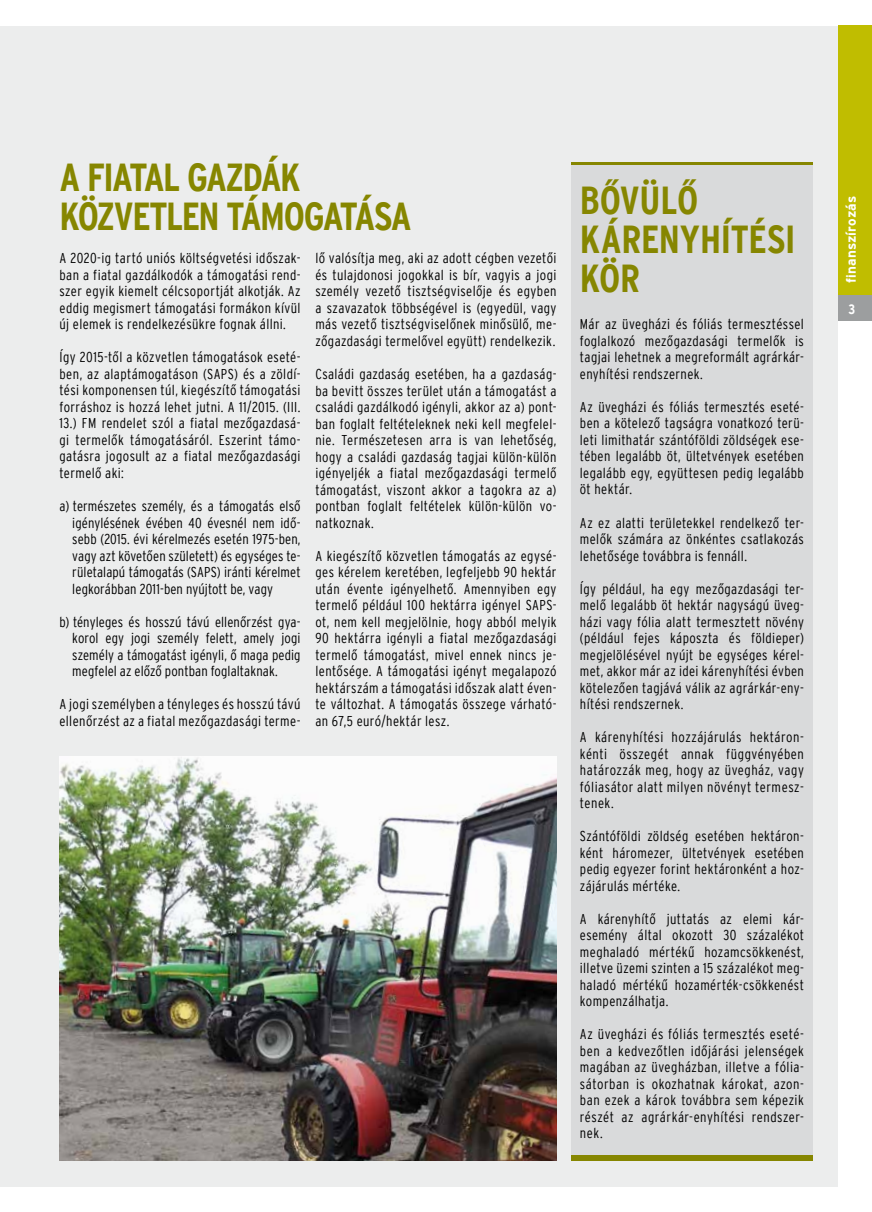
<style>
.page{position:relative;width:872px;height:1212px;background:#fff}
.page>*{position:absolute;margin:0;border:0;box-sizing:border-box;transform-origin:0 0}
.t1{font:39px/39px "Interstate Bold Condensed HU";letter-spacing:-.005em;color:#868600}
.t2{font:14.25px/16.5px "Interstate Light Condensed HU";letter-spacing:.025em;color:#000;text-align:justify}
.t3{font:13.5px "Interstate Bold HU";letter-spacing:.005em;color:#fff}
.t4{font:13.5px "Interstate Bold Condensed HU";color:#fff}
</style>
<div class="page">
<div style="left:0;top:26px;width:838px;height:1160px;background:#eceded"></div>
<div style="left:838px;top:26px;width:34px;height:270px;background:#c0bd00"></div>
<div style="left:838px;top:296px;width:34px;height:25px;background:#9c9e9f"></div>
<div style="left:571px;top:165px;width:241px;height:996px;background:#d9dadb"></div>
<hr style="left:571px;top:162px;width:241px;height:3px;background:#868600">
<div style="left:571px;top:1155px;width:241px;height:6px;background:#868600"></div>
<img style="left:60px;top:756px;width:496px;height:405px">
<h1 class="t1" style="left:60px;top:157px;width:44px">A FIATAL</h1>
<h1 class="t1" style="left:187px;top:157px;width:112px">GAZDÁK</h1>
<h1 class="t1" style="left:60px;top:196px;width:56px">KÖZVETLE</h1>
<h1 class="t1" style="left:199px;top:196px;width:195px">N TÁMOGATÁSA</h1>
<p class="t2" style="left:60px;top:250px;width:242px">A 2020-ig tartó uniós költségvetési időszak&shy;ban a fiatal gazdálkodók a támogatási rend&shy;szer egyik kiemelt célcsoportját alkotják. Az eddig megismert támogatási formákon kívül új elemek is rendelkezésükre fognak állni.</p>
<p class="t2" style="left:60px;top:349px;width:242px">Így 2015-től a közvetlen támogatások eseté&shy;ben, az alaptámogatáson (SAPS) és a zöldí&shy;tési komponensen túl, kiegészítő támogatási forráshoz is hozzá lehet jutni. A 11/2015. (III.<br>13.) FM rendelet szól a fiatal mezőgazdasá&shy;gi termelők támogatásáról. Eszerint támo&shy;gatásra jogosult az a fiatal mezőgazdasági termelő aki:</p>
<p class="t2" style="left:72px;top:498px;width:230px;text-indent:-13px">a) természetes személy, és a támogatás első igénylésének évében 40 évesnél nem idő&shy;sebb (2015. évi kérelmezés esetén 1975-ben, vagy azt követően született) és egységes te&shy;rületalapú támogatás (SAPS) iránti kérelmet legkorábban 2011-ben nyújtott be, vagy</p>
<p class="t2" style="left:72px;top:613px;width:230px;text-indent:-13px">b) tényleges és hosszú távú ellenőrzést gya&shy;korol egy jogi személy felett, amely jogi személy a támogatást igényli, ő maga pedig megfelel az előző pontban foglaltaknak.</p>
<p class="t2" style="left:60px;top:696px;width:242px">A jogi személyben a tényleges és hosszú távú ellenőrzést az a fiatal mezőgazdasági terme-</p>
<p class="t2" style="left:315px;top:250px;width:242px">lő valósítja meg, aki az adott cégben vezetői és tulajdonosi jogokkal is bír, vagyis a jogi személy vezető tisztségviselője és egyben a szavazatok többségével is (egyedül, vagy más vezető tisztségviselőnek minősülő, me&shy;zőgazdasági termelővel együtt) rendelkezik.</p>
<p class="t2" style="left:315px;top:366px;width:242px">Családi gazdaság esetében, ha a gazdaság&shy;ba bevitt összes terület után a támogatást a családi gazdálkodó igényli, akkor az a) pont&shy;ban foglalt feltételeknek neki kell megfelel&shy;nie. Természetesen arra is van lehetőség, hogy a családi gazdaság tagjai külön-külön igényeljék a fiatal mezőgazdasági termelő támogatást, viszont akkor a tagokra az a) pontban foglalt feltételek külön-külön vo&shy;natkoznak.</p>
<p class="t2" style="left:315px;top:547px;width:242px">A kiegészítő közvetlen támogatás az egysé&shy;ges kérelem keretében, legfeljebb 90 hektár után évente igényelhető. Amennyiben egy termelő például 100 hektárra igényel SAPS&shy;ot, nem kell megjelölnie, hogy abból melyik 90 hektárra igényli a fiatal mezőgazdasági termelő támogatást, mivel ennek nincs je&shy;lentősége. A támogatási igényt megalapozó hektárszám a támogatási időszak alatt éven&shy;te változhat. A támogatás összege várható&shy;an 67,5 euró/hektár lesz.</p>
<h1 class="t1" style="left:580px;top:181px;width:167px">BŐVÜLŐ<br>KÁRENYHÍTÉSI<br>KÖR</h1>
<p class="t2" style="left:580px;top:316px;width:225px">Már az üvegházi és fóliás termesztéssel foglalkozó mezőgazdasági termelők is tagjai lehetnek a megreformált agrárkár&shy;enyhítési rendszernek.</p>
<p class="t2" style="left:580px;top:399px;width:225px">Az üvegházi és fóliás termesztés eseté&shy;ben a kötelező tagságra vonatkozó terü&shy;leti limithatár szántóföldi zöldségek ese&shy;tében legalább öt, ültetvények esetében legalább egy, együttesen pedig legalább öt hektár.</p>
<p class="t2" style="left:580px;top:514px;width:225px">Az ez alatti területekkel rendelkező ter&shy;melők számára az önkéntes csatlakozás lehetősége továbbra is fennáll.</p>
<p class="t2" style="left:580px;top:580px;width:225px">Így például, ha egy mezőgazdasági ter&shy;melő legalább öt hektár nagyságú üveg&shy;házi vagy fólia alatt termesztett növény (például fejes káposzta és földieper) megjelölésével nyújt be egységes kérel&shy;met, akkor már az idei kárenyhítési évben kötelezően tagjává válik az agrárkár-eny&shy;hítési rendszernek.</p>
<p class="t2" style="left:580px;top:729px;width:225px">A kárenyhítési hozzájárulás hektáron&shy;kénti összegét annak függvényében határozzák meg, hogy az üvegház, vagy fóliasátor alatt milyen növényt termesz&shy;tenek.</p>
<p class="t2" style="left:580px;top:828px;width:225px">Szántóföldi zöldség esetében hektáron&shy;ként háromezer, ültetvények esetében pedig egyezer forint hektáronként a hoz&shy;zájárulás mértéke.</p>
<p class="t2" style="left:580px;top:910px;width:225px">A kárenyhítő juttatás az elemi kár&shy;esemény által okozott 30 százalékot meghaladó mértékű hozamcsökkenést, illetve üzemi szinten a 15 százalékot meg&shy;haladó mértékű hozamérték-csökkenést kompenzálhatja.</p>
<p class="t2" style="left:580px;top:1026px;width:225px">Az üvegházi és fóliás termesztés eseté&shy;ben a kedvezőtlen időjárási jelenségek magában az üvegházban, illetve a fólia&shy;sátorban is okozhatnak károkat, azon&shy;ban ezek a károk továbbra sem képezik részét az agrárkár-enyhítési rendszer&shy;nek.</p>
<p class="t3" style="left:843px;top:283px;width:88px;rotate:-90deg">finanszírozás</p>
<p class="t4" style="left:848px;top:301px;width:8px">3</p>
</div>
